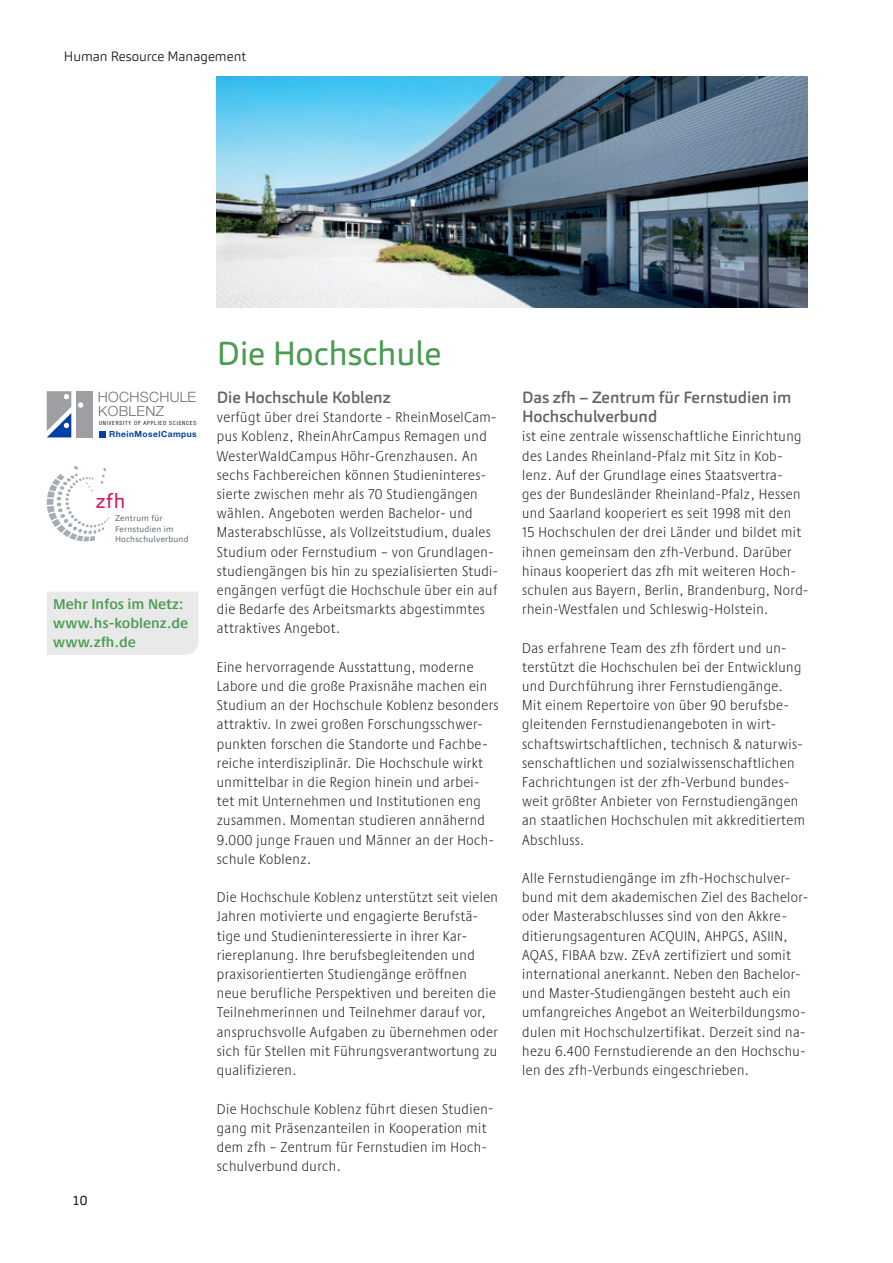
<style>
.page{position:relative;width:893px;height:1263px;background:#fff}
.page>*{position:absolute;margin:0;border:0;box-sizing:border-box;transform-origin:0 0}
.t1{font:33px "Carnas";color:#4b9b53}
.t2{font:20.1px "Carnas";color:#d41a65}
.t3{font:500 16.2px/19.2px "Carnas";color:#636366}
.t4{font:300 condensed 14.55px/19.2px "Praxis Next";letter-spacing:.03em;color:#231f20}
.t5{font:600 14.55px/19.2px "Praxis Next";color:#4b9b53}
.t6{font:300 14.25px "Helvetica Neue LT Std";letter-spacing:.02em;color:#6c6d70}
.t7{font:300 13.95px "Helvetica Neue LT Std";letter-spacing:.025em;color:#6c6d70}
.t8{font:300 13.5px "Carnas";color:#231f20}
.t9{font:13.5px "Carnas";color:#231f20}
.t10{font:8.4px/10.4px "Carnas";letter-spacing:.025em;color:#697379}
.t11{font:700 8.4px "Helvetica Neue LT Std";letter-spacing:.055em;color:#0040a6}
.t12{font:condensed 5.7px "Helvetica Neue LT Std";letter-spacing:.14em;color:#231f20}
</style>
<div class="page">
<img style="left:217px;top:77px;width:591px;height:231px">
<div style="left:76px;top:391px;width:17px;height:46px;background:#9d9fa2"></div>
<svg style="left:78px;top:402px;width:5px;height:6px"></svg>
<svg style="left:47px;top:391px;width:24px;height:46px"></svg>
<svg style="left:99px;top:431px;width:6px;height:6px"></svg>
<div style="left:47px;top:592px;width:151px;height:63px;background:#e9e9e9"></div>
<svg style="left:47px;top:466px;width:62px;height:75px"></svg>
<p class="t8" style="left:64px;top:48px;width:184px">Human Resource Management</p>
<p class="t6" style="left:98px;top:388px;width:100px">HOCHSCHULE</p>
<p class="t7" style="left:98px;top:402px;width:67px">KOBLENZ</p>
<p class="t12" style="left:99px;top:420px;width:99px">UNIVERSITY OF APPLIED SCIENCES</p>
<p class="t11" style="left:109px;top:429px;width:89px">RheinMoselCampus</p>
<h2 class="t2" style="left:96px;top:489px;width:31px">zfh</h2>
<p class="t10" style="left:115px;top:513px;width:75px">Zentrum für<br>Fernstudien im<br>Hochschulverbund</p>
<p class="t5" style="left:53px;top:594px;width:136px">Mehr Infos im Netz: www.hs-koblenz.de www.zfh.de</p>
<p class="t9" style="left:72px;top:1192px;width:17px">10</p>
<h1 class="t1" style="left:217px;top:332px;width:226px">Die Hochschule</h1>
<p class="t3" style="left:217px;top:388px;width:175px">Die Hochschule Koblenz</p>
<p class="t4" style="left:217px;top:407px;width:283px">verfügt über drei Standorte - RheinMoselCam&shy;pus Koblenz, RheinAhrCampus Remagen und WesterWaldCampus Höhr-Grenzhausen. An sechs Fachbereichen können Studieninteres&shy;sierte zwischen mehr als 70 Studiengängen wählen. Angeboten werden Bachelor- und Masterabschlüsse, als Vollzeitstudium, duales Studium oder Fernstudium – von Grundlagen&shy;studiengängen bis hin zu spezialisierten Studi&shy;engängen verfügt die Hochschule über ein auf die Bedarfe des Arbeitsmarkts abgestimmtes attraktives Angebot.</p>
<p class="t4" style="left:217px;top:657px;width:283px">Eine hervorragende Ausstattung, moderne Labore und die große Praxisnähe machen ein Studium an der Hochschule Koblenz besonders attraktiv. In zwei großen Forschungsschwer&shy;punkten forschen die Standorte und Fachbe&shy;reiche interdisziplinär. Die Hochschule wirkt unmittelbar in die Region hinein und arbei&shy;tet mit Unternehmen und Institutionen eng zusammen. Momentan studieren annähernd 9.000 junge Frauen und Männer an der Hoch&shy;schule Koblenz.</p>
<p class="t4" style="left:217px;top:887px;width:283px">Die Hochschule Koblenz unterstützt seit vielen Jahren motivierte und engagierte Berufstä&shy;tige und Studieninteressierte in ihrer Kar&shy;riereplanung. Ihre berufsbegleitenden und praxisorientierten Studiengänge eröffnen neue berufliche Perspektiven und bereiten die Teilnehmerinnen und Teilnehmer darauf vor, anspruchsvolle Aufgaben zu übernehmen oder sich für Stellen mit Führungsverantwortung zu qualifizieren.</p>
<p class="t4" style="left:217px;top:1099px;width:278px">Die Hochschule Koblenz führt diesen Studien&shy;gang mit Präsenzanteilen in Kooperation mit dem zfh – Zentrum für Fernstudien im Hoch&shy;schulverbund durch.</p>
<p class="t3" style="left:522px;top:388px;width:271px">Das zfh – Zentrum für Fernstudien im<br>Hochschulverbund</p>
<p class="t4" style="left:522px;top:426px;width:288px">ist eine zentrale wissenschaftliche Einrichtung des Landes Rheinland-Pfalz mit Sitz in Kob&shy;lenz. Auf der Grundlage eines Staatsvertra-<br>ges der Bundesländer Rheinland-Pfalz, Hessen und Saarland kooperiert es seit 1998 mit den<br>15 Hochschulen der drei Länder und bildet mit ihnen gemeinsam den zfh-Verbund. Darüber hinaus kooperiert das zfh mit weiteren Hoch&shy;schulen aus Bayern, Berlin, Brandenburg, Nord&shy;rhein-Westfalen und Schleswig-Holstein.</p>
<p class="t4" style="left:522px;top:638px;width:284px">Das erfahrene Team des zfh fördert und un&shy;terstützt die Hochschulen bei der Entwicklung und Durchführung ihrer Fernstudiengänge.<br>Mit einem Repertoire von über 90 berufsbe&shy;gleitenden Fernstudienangeboten in wirt&shy;schaftswirtschaftlichen, technisch &amp; naturwis&shy;senschaftlichen und sozialwissenschaftlichen Fachrichtungen ist der zfh-Verbund bundes&shy;weit größter Anbieter von Fernstudiengängen an staatlichen Hochschulen mit akkreditiertem Abschluss.</p>
<p class="t4" style="left:522px;top:868px;width:288px">Alle Fernstudiengänge im zfh-Hochschulver&shy;bund mit dem akademischen Ziel des Bachelor&shy;oder Masterabschlusses sind von den Akkre&shy;ditierungsagenturen ACQUIN, AHPGS, ASIIN, AQAS, FIBAA bzw. ZEvA zertifiziert und somit international anerkannt. Neben den Bachelor&shy;und Master-Studiengängen besteht auch ein umfangreiches Angebot an Weiterbildungsmo&shy;dulen mit Hochschulzertifikat. Derzeit sind na&shy;hezu 6.400 Fernstudierende an den Hochschu&shy;len des zfh-Verbunds eingeschrieben.</p>
</div>
